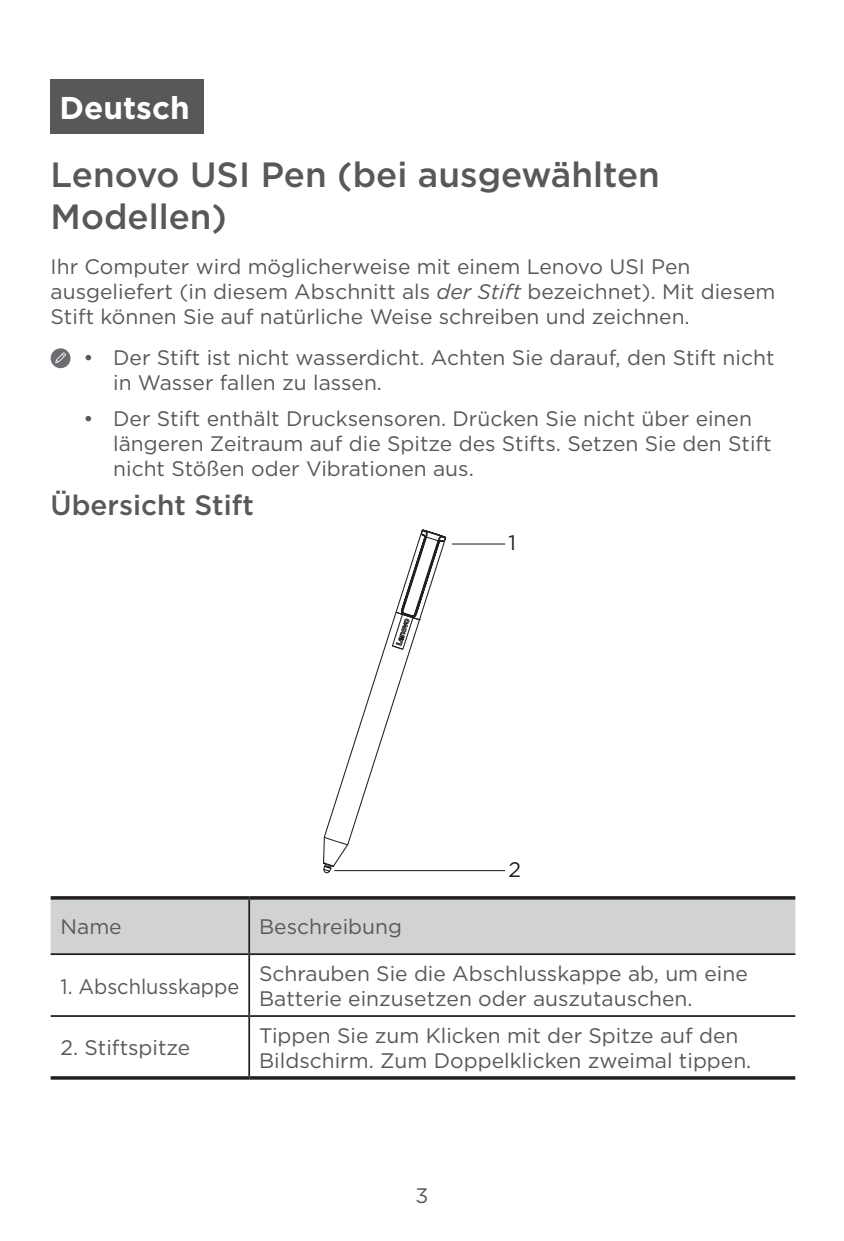
<style>
.page{position:relative;width:844px;height:1241px;background:#fff}
.page>*{position:absolute;margin:0;border:0;box-sizing:border-box;transform-origin:0 0}
.t1{font:500 35px/42px "Gotham";color:#57585a}
.t2{font:700 31.5px "Gotham";color:#fff}
.t3{font:500 28px "Gotham";color:#57585a}
.t4{font:21px/25.2px "Gotham";color:#57585a}
.t5{font:21px "Gotham";color:#57585a;scale:.95 1}
.t6{font:21px "Gotham";color:#231f20}
.s1{font-style:italic}
</style>
<div class="page">
<div style="left:50px;top:79px;width:153px;height:55px;background:#57585a"></div>
<div style="left:51px;top:348px;width:19px;height:20px;background:#6c6d70;border-radius:50%"></div>
<svg style="left:55px;top:352px;width:11px;height:11px"></svg>
<svg style="left:323px;top:529px;width:124px;height:343px"></svg>
<svg style="left:333px;top:543px;width:173px;height:328px"></svg>
<div style="left:51px;top:899px;width:744px;height:54px;background:#d1d2d4"></div>
<svg style="left:51px;top:1075px;width:198px;height:4px"></svg>
<hr style="left:51px;top:896px;width:198px;height:3px;background:#231f20">
<hr style="left:249px;top:896px;width:546px;height:3px;background:#231f20">
<svg style="left:249px;top:1075px;width:546px;height:4px"></svg>
<hr style="left:248px;top:899px;width:2px;height:54px;background:#231f20">
<hr style="left:249px;top:953px;width:546px;height:1px;background:#231f20">
<hr style="left:248px;top:954px;width:2px;height:60px;background:#231f20">
<hr style="left:249px;top:1014px;width:546px;height:2px;background:#231f20">
<hr style="left:248px;top:1016px;width:2px;height:59px;background:#231f20">
<hr style="left:51px;top:953px;width:198px;height:1px;background:#231f20">
<hr style="left:51px;top:1014px;width:198px;height:2px;background:#231f20">
<h2 class="t2" style="left:60px;top:87px;width:132px">Deutsch</h2>
<h1 class="t1" style="left:51px;top:153px;width:610px">Lenovo USI Pen (bei ausgewählten<br>Modellen)</h1>
<p class="t4" style="left:51px;top:253px;width:726px">Ihr Computer wird möglicherweise mit einem Lenovo USI Pen ausgeliefert (in diesem Abschnitt als <span class="s1">der Stift</span> bezeichnet). Mit diesem<br>Stift können Sie auf natürliche Weise schreiben und zeichnen.</p>
<p class="t4" style="left:113px;top:344px;width:662px;text-indent:-30px">• Der Stift ist nicht wasserdicht. Achten Sie darauf, den Stift nicht in Wasser fallen zu lassen.</p>
<p class="t4" style="left:113px;top:405px;width:660px;text-indent:-30px">• Der Stift enthält Drucksensoren. Drücken Sie nicht über einen längeren Zeitraum auf die Spitze des Stifts. Setzen Sie den Stift nicht Stößen oder Vibrationen aus.</p>
<h3 class="t3" style="left:51px;top:487px;width:205px">Übersicht Stift</h3>
<p class="t6" style="left:508px;top:528px;width:9px">1</p>
<p class="t4" style="left:61px;top:913px;width:63px">Name</p>
<p class="t4" style="left:259px;top:913px;width:144px">Beschreibung</p>
<p class="t6" style="left:508px;top:856px;width:14px">2</p>
<p class="t5" style="left:61px;top:972px;width:189px">1. Abschlusskappe</p>
<p class="t4" style="left:61px;top:1034px;width:131px">2. Stiftspitze</p>
<p class="t4" style="left:259px;top:960px;width:490px">Schrauben Sie die Abschlusskappe ab, um eine<br>Batterie einzusetzen oder auszutauschen.</p>
<p class="t4" style="left:259px;top:1022px;width:493px">Tippen Sie zum Klicken mit der Spitze auf den<br>Bildschirm. Zum Doppelklicken zweimal tippen.</p>
<p class="t4" style="left:415px;top:1182px;width:14px">3</p>
</div>
